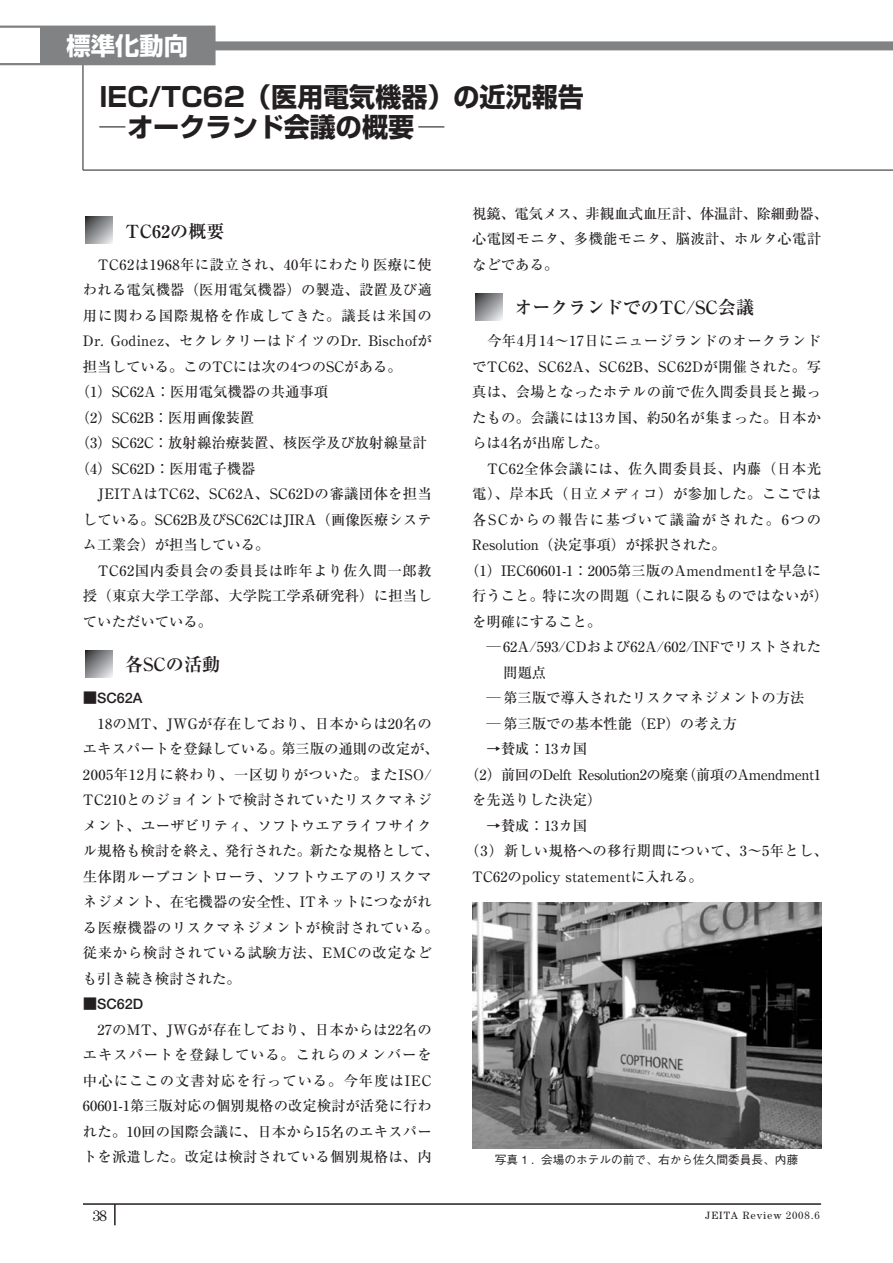
<style>
.page{position:relative;width:893px;height:1263px;background:#fff}
.page>*{position:absolute;margin:0;border:0;box-sizing:border-box;transform-origin:0 0}
.t1{font:700 26.55px/29.7px "Shin Go";color:#231f20}
.t2{font:700 24.3px "Shin Go";color:#fff}
.t3{font:700 18.15px "Ryumin";color:#231f20}
.t4{font:15px "Century SSK";color:#231f20}
.t5{font:500 14.4px/25.5px "Ryumin";letter-spacing:.01em;color:#231f20}
.t6{font:500 14.4px "Ryumin";letter-spacing:.035em;color:#231f20}
.t7{font:500 14.4px "Ryumin";letter-spacing:-.035em;color:#231f20}
.t8{font:500 14.4px "Ryumin";letter-spacing:.03em;color:#231f20}
.t9{font:500 14.4px "Ryumin";letter-spacing:.06em;color:#231f20}
.t10{font:500 14.4px "Ryumin";letter-spacing:.115em;color:#231f20}
.t11{font:700 14.4px "Futo Go B101";color:#231f20}
.t12{font:500 11.7px "Gothic BBB";color:#231f20}
.t13{font:10.5px "Century SSK";letter-spacing:.09em;color:#231f20}
</style>
<div class="page">
<div style="left:0;top:41px;width:892px;height:9px;background:#808284"></div>
<hr style="left:83px;top:43px;width:1px;height:127px;background:#231f20">
<hr style="left:83px;top:170px;width:809px;height:1px;background:#231f20">
<svg style="left:0;top:26px;width:215px;height:39px"></svg>
<svg style="left:86px;top:650px;width:27px;height:27px"></svg>
<svg style="left:86px;top:217px;width:27px;height:27px"></svg>
<svg style="left:475px;top:293px;width:27px;height:27px"></svg>
<hr style="left:83px;top:1203px;width:738px;height:2px;background:#231f20">
<hr style="left:114px;top:1204px;width:2px;height:21px;background:#231f20">
<img style="left:472px;top:902px;width:349px;height:246px">
<h2 class="t2" style="left:67px;top:36px;width:123px">標準化動向</h2>
<h1 class="t1" style="left:99px;top:86px;width:486px">IEC/TC62（医用電気機器）の近況報告─オークランド会議の概要 ─</h1>
<p class="t3" style="left:125px;top:225px;width:101px">TC62の概要</p>
<p class="t8" style="left:98px;top:259px;width:335px">TC62は1968年に設立され、40年にわたり医療に使</p>
<p class="t5" style="left:83px;top:279px;width:350px">われる電気機器（医用電気機器）の製造、設置及び適</p>
<p class="t9" style="left:83px;top:310px;width:350px">用に関わる国際規格を作成してきた。議長は米国の</p>
<p class="t5" style="left:83px;top:330px;width:350px">Dr. Godinez、セクレタリーはドイツのDr. Bischofが</p>
<p class="t5" style="left:83px;top:356px;width:320px">担当している。このTCには次の4つのSCがある。</p>
<p class="t5" style="left:76px;top:381px;width:254px">（1）SC62A：医用電気機器の共通事項</p>
<p class="t5" style="left:76px;top:407px;width:180px">（2）SC62B：医用画像装置</p>
<p class="t5" style="left:76px;top:432px;width:352px">（3）SC62C：放射線治療装置、核医学及び放射線量計</p>
<p class="t5" style="left:76px;top:458px;width:181px">（4）SC62D：医用電子機器</p>
<p class="t5" style="left:98px;top:483px;width:336px">JEITAはTC62、SC62A、SC62Dの審議団体を担当</p>
<p class="t5" style="left:83px;top:509px;width:350px">している。SC62B及びSC62CはJIRA（画像医療システ</p>
<p class="t5" style="left:83px;top:534px;width:188px">ム工業会）が担当している。</p>
<p class="t6" style="left:98px;top:565px;width:335px">TC62国内委員会の委員長は昨年より佐久間一郎教</p>
<p class="t5" style="left:83px;top:585px;width:350px">授（東京大学工学部、大学院工学系研究科）に担当し</p>
<p class="t5" style="left:83px;top:611px;width:131px">ていただいている。</p>
<p class="t3" style="left:125px;top:658px;width:97px">各SCの活動</p>
<p class="t11" style="left:83px;top:693px;width:61px">■SC62A</p>
<p class="t5" style="left:83px;top:713px;width:357px;text-indent:15px">18のMT、JWGが存在しており、日本からは20名のエキスパートを登録している。第三版の通則の改定が、<br>2005年12月に終わり、一区切りがついた。またISO/<br>TC210とのジョイントで検討されていたリスクマネジメント、ユーザビリティ、ソフトウエアライフサイクル規格も検討を終え、発行された。新たな規格として、生体閉ループコントローラ、ソフトウエアのリスクマネジメント、在宅機器の安全性、ITネットにつながれる医療機器のリスクマネジメントが検討されている。従来から検討されている試験方法、EMCの改定なども引き続き検討された。</p>
<p class="t11" style="left:83px;top:999px;width:62px">■SC62D</p>
<p class="t5" style="left:83px;top:1019px;width:350px;text-align:justify;text-indent:14px">27のMT、JWGが存在しており、日本からは22名のエキスパートを登録している。これらのメンバーを中心にここの文書対応を行っている。今年度はIEC 60601-1第三版対応の個別規格の改定検討が活発に行われた。10回の国際会議に、日本から15名のエキスパートを派遣した。改定は検討されている個別規格は、内</p>
<p class="t5" style="left:472px;top:203px;width:357px">視鏡、電気メス、非観血式血圧計、体温計、除細動器、心電図モニタ、多機能モニタ、脳波計、ホルタ心電計などである。</p>
<p class="t3" style="left:514px;top:301px;width:241px">オークランドでのTC/SC会議</p>
<p class="t5" style="left:472px;top:330px;width:350px;text-align:justify;text-indent:15px">今年4月14～17日にニュージランドのオークランドでTC62、SC62A、SC62B、SC62Dが開催された。写真は、会場となったホテルの前で佐久間委員長と撮ったもの。会議には13カ国、約50名が集まった。日本からは4名が出席した。</p>
<p class="t6" style="left:487px;top:463px;width:335px">TC62全体会議には、佐久間委員長、内藤（日本光</p>
<p class="t6" style="left:472px;top:489px;width:350px">電）、岸本氏（日立メディコ）が参加した。ここでは</p>
<p class="t10" style="left:472px;top:514px;width:350px">各SCからの報告に基づいて議論がされた。6つの</p>
<p class="t5" style="left:472px;top:534px;width:255px">Resolution（決定事項）が採択された。</p>
<p class="t5" style="left:465px;top:560px;width:357px">（1）IEC60601-1：2005第三版のAmendment1を早急に</p>
<p class="t5" style="left:472px;top:585px;width:357px">行うこと。特に次の問題（これに限るものではないが）</p>
<p class="t5" style="left:472px;top:611px;width:131px">を明確にすること。</p>
<p class="t5" style="left:486px;top:636px;width:336px">─62A/593/CDおよび62A/602/INFでリストされた</p>
<p class="t5" style="left:503px;top:662px;width:45px">問題点</p>
<p class="t5" style="left:486px;top:687px;width:319px">─第三版で導入されたリスクマネジメントの方法</p>
<p class="t5" style="left:486px;top:713px;width:252px">─第三版での基本性能（EP）の考え方</p>
<p class="t5" style="left:486px;top:738px;width:102px">→賛成：13カ国</p>
<p class="t7" style="left:465px;top:769px;width:357px">（2）前回のDelft Resolution2の廃棄（前項のAmendment1</p>
<p class="t5" style="left:472px;top:789px;width:131px">を先送りした決定）</p>
<p class="t5" style="left:486px;top:815px;width:102px">→賛成：13カ国</p>
<p class="t5" style="left:465px;top:840px;width:365px">（3）新しい規格への移行期間について、3～5年とし、</p>
<p class="t5" style="left:472px;top:866px;width:232px">TC62のpolicy statementに入れる。</p>
<p class="t12" style="left:495px;top:1155px;width:305px">写真 1 . 会場のホテルの前で、右から佐久間委員長、内藤</p>
<p class="t4" style="left:93px;top:1210px;width:15px">38</p>
<p class="t13" style="left:705px;top:1211px;width:116px">JEITA Review 2008.6</p>
</div>
